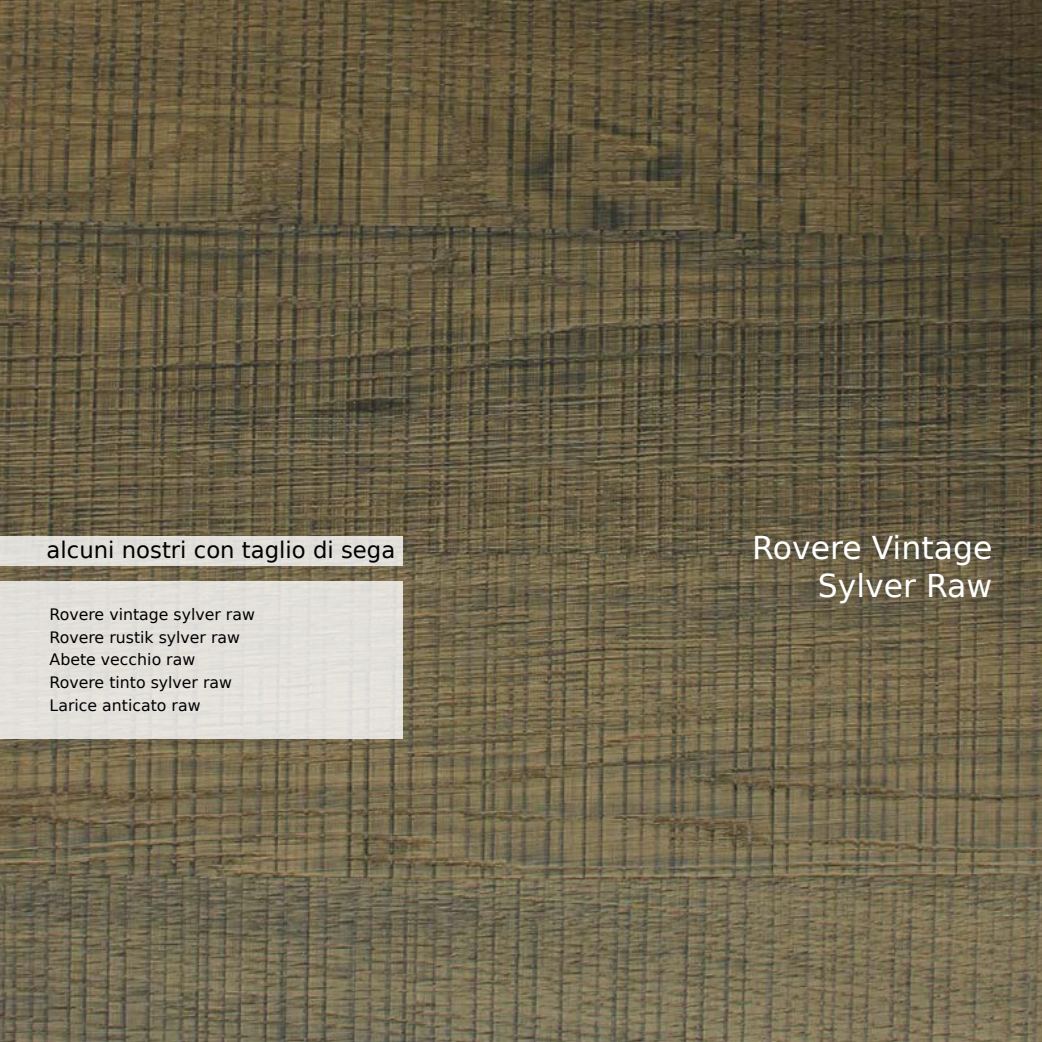
<style>
.page{position:relative;width:1042px;height:1042px;background:#fff}
.page>*{position:absolute;margin:0;border:0;box-sizing:border-box;transform-origin:0 0}
.t1{font:31.5px/37.8px "DejaVu Sans";color:#fff;text-align:right}
.t2{font:22.75px "DejaVu Sans";color:#000}
.t3{font:15.75px/22.8px "DejaVu Sans";color:#000}
</style>
<div class="page">
<img style="left:0;top:0;width:1042px;height:1042px">
<div style="left:0;top:580px;width:403px;height:158px;background:#e3e0db"></div>
<div style="left:0;top:536px;width:403px;height:30px;background:#e1dfda"></div>
<h2 class="t2" style="left:47px;top:531px;width:350px">alcuni nostri con taglio di sega</h2>
<p class="t3" style="left:50px;top:603px;width:207px">Rovere vintage sylver raw<br>Rovere rustik sylver raw<br>Abete vecchio raw<br>Rovere tinto sylver raw<br>Larice anticato raw</p>
<h1 class="t1" style="left:752px;top:528px;width:242px">Rovere Vintage<br>Sylver Raw</h1>
</div>
